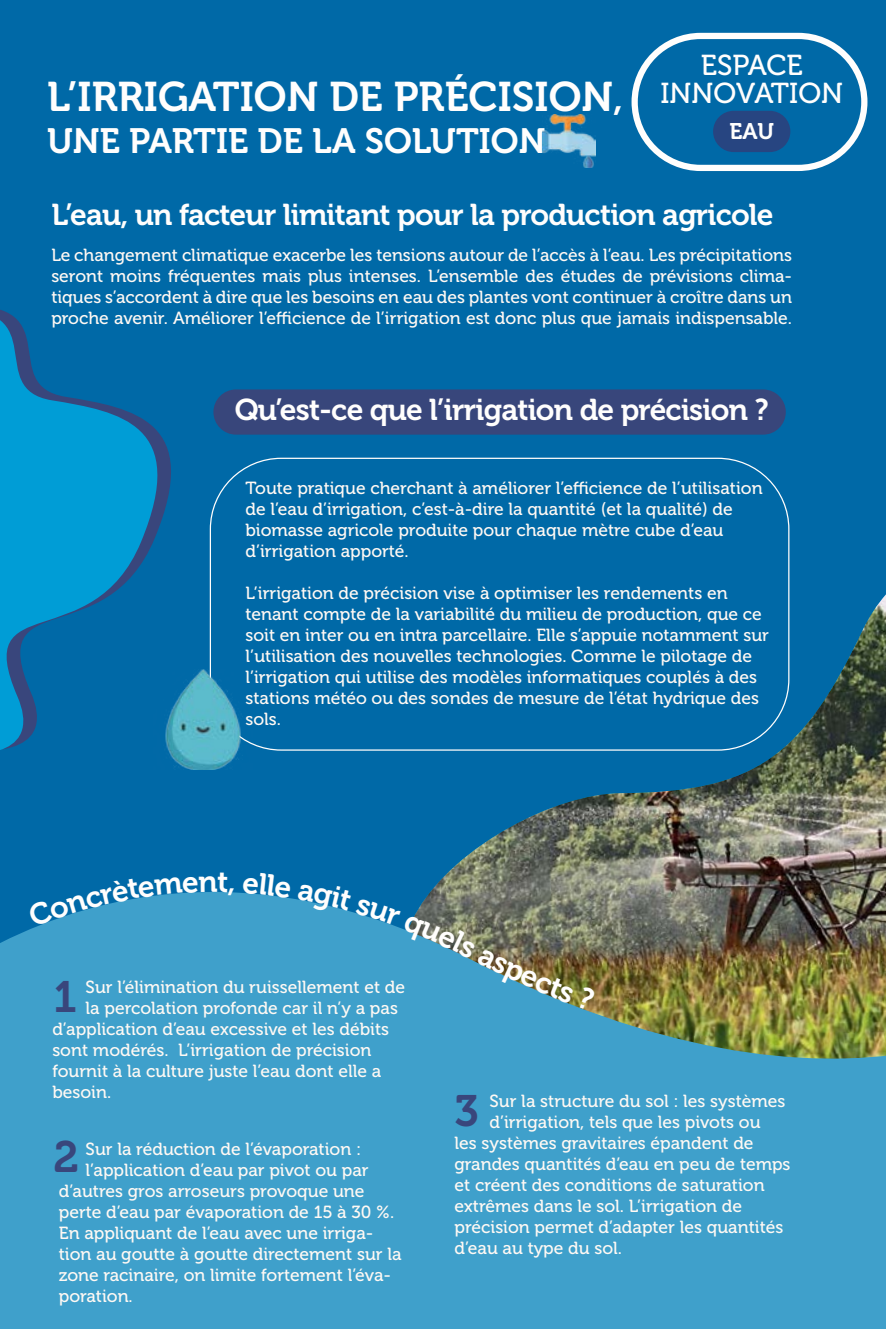
<style>
.page{position:relative;width:886px;height:1329px;background:#0069a7}
.page>*{position:absolute;margin:0;border:0;box-sizing:border-box;transform-origin:0 0}
.t1{font:43.75px "Museo 700";color:#39467c}
.t2{font:41.25px "Museo 700";color:#fffefd}
.t3{font:35px "Museo 700";color:#fffefd}
.t4{font:30px "Museo 700";letter-spacing:-.025em;color:#fffefd}
.t5{font:28.75px/27.5px "Museo 500";color:#fffefd;text-align:center}
.t6{font:22.5px "Museo 700";color:#fffefd}
.t7{font:17.5px/21px "Museo 500";color:#fff9f4}
.s1{font-size:37.5px}
</style>
<div class="page">
<img style="left:726px;top:594px;width:160px;height:172px">
<svg style="left:0;top:766px;width:886px;height:563px;background:#4390ad"></svg>
<svg style="left:190px;top:669px;width:13px;height:133px"></svg>
<svg style="left:0;top:309px;width:190px;height:497px"></svg>
<div style="left:713px;top:111px;width:77px;height:41px;background:#274581;border-radius:21px"></div>
<div style="left:213px;top:389px;width:573px;height:46px;background:#38467b;border-radius:23px"></div>
<div style="left:631px;top:33px;width:236px;height:138px;border:6px solid #fffefd;border-radius:66px"></div>
<img style="left:153px;top:670px;width:100px;height:99px">
<img style="left:542px;top:115px;width:53px;height:53px">
<svg style="left:27px;top:872px;width:207px;height:55px"></svg>
<svg style="left:243px;top:873px;width:48px;height:25px"></svg>
<svg style="left:297px;top:884px;width:159px;height:65px"></svg>
<img style="left:500px;top:961px;width:96px;height:50px">
<p class="t2" style="left:47px;top:74px;width:578px">L’IRRIGATION DE PRÉCISION<span class="s1">,</span></p>
<p class="t3" style="left:47px;top:122px;width:500px">UNE PARTIE DE LA SOLUTION</p>
<p class="t5" style="left:660px;top:52px;width:184px">ESPACE<br>INNOVATION</p>
<p class="t6" style="left:730px;top:119px;width:46px">EAU</p>
<p class="t4" style="left:51px;top:198px;width:724px">L’eau, un facteur limitant pour la production agricole</p>
<p class="t7" style="left:51px;top:245px;width:742px;text-align:justify">Le changement climatique exacerbe les tensions autour de l’accès à l’eau. Les précipitations seront moins fréquentes mais plus intenses. L’ensemble des études de prévisions clima&shy;tiques s’accordent à dire que les besoins en eau des plantes vont continuer à croître dans un proche avenir. Améliorer l’efficience de l’irrigation est donc plus que jamais indispensable.</p>
<p class="t4" style="left:235px;top:393px;width:535px">Qu’est-ce que l’irrigation de précision ?</p>
<p class="t7" style="left:245px;top:478px;width:519px">Toute pratique cherchant à améliorer l’efficience de l’utilisation de l’eau d’irrigation, c’est-à-dire la quantité (et la qualité) de biomasse agricole produite pour chaque mètre cube d’eau d’irrigation apporté.</p>
<p class="t7" style="left:245px;top:583px;width:525px">L’irrigation de précision vise à optimiser les rendements en tenant compte de la variabilité du milieu de production, que ce soit en inter ou en intra parcellaire. Elle s’appuie notamment sur l’utilisation des nouvelles technologies. Comme le pilotage de l’irrigation qui utilise des modèles informatiques couplés à des stations météo ou des sondes de mesure de l’état hydrique des sols.</p>
<p class="t7" style="left:86px;top:977px;width:321px">Sur l’élimination du ruissellement et de</p>
<p class="t7" style="left:86px;top:998px;width:314px">la percolation profonde car il n’y a pas</p>
<p class="t7" style="left:52px;top:1019px;width:338px">d’application d’eau excessive et les débits</p>
<p class="t7" style="left:52px;top:1040px;width:321px">sont modérés. L’irrigation de précision</p>
<p class="t7" style="left:52px;top:1061px;width:330px">fournit à la culture juste l’eau dont elle a</p>
<p class="t7" style="left:52px;top:1082px;width:60px">besoin.</p>
<p class="t1" style="left:54px;top:972px;width:25px">1</p>
<p class="t1" style="left:54px;top:1132px;width:27px">2</p>
<p class="t7" style="left:86px;top:1138px;width:277px">Sur la réduction de l’évaporation :</p>
<p class="t7" style="left:86px;top:1159px;width:284px">l’application d’eau par pivot ou par</p>
<p class="t7" style="left:59px;top:1180px;width:307px">d’autres gros arroseurs provoque une</p>
<p class="t7" style="left:59px;top:1201px;width:337px">perte d’eau par évaporation de 15 à 30 %.</p>
<p class="t7" style="left:59px;top:1222px;width:316px">En appliquant de l’eau avec une irriga-</p>
<p class="t7" style="left:59px;top:1243px;width:344px">tion au goutte à goutte directement sur la</p>
<p class="t7" style="left:59px;top:1264px;width:334px">zone racinaire, on limite fortement l’éva-</p>
<p class="t7" style="left:59px;top:1285px;width:76px">poration.</p>
<p class="t4" style="left:462px;top:925px;width:60px;rotate:26deg">ls as</p>
<p class="t7" style="left:489px;top:1090px;width:297px">Sur la structure du sol : les systèmes</p>
<p class="t7" style="left:489px;top:1111px;width:272px">d’irrigation, tels que les pivots ou</p>
<p class="t7" style="left:454px;top:1132px;width:300px">les systèmes gravitaires épandent de</p>
<p class="t7" style="left:454px;top:1153px;width:337px">grandes quantités d’eau en peu de temps</p>
<p class="t7" style="left:454px;top:1174px;width:312px">et créent des conditions de saturation</p>
<p class="t7" style="left:454px;top:1195px;width:289px">extrêmes dans le sol. L’irrigation de</p>
<p class="t7" style="left:454px;top:1216px;width:330px">précision permet d’adapter les quantités</p>
<p class="t7" style="left:454px;top:1237px;width:169px">d’eau au type du sol.</p>
<p class="t1" style="left:454px;top:1086px;width:26px">3</p>
</div>
